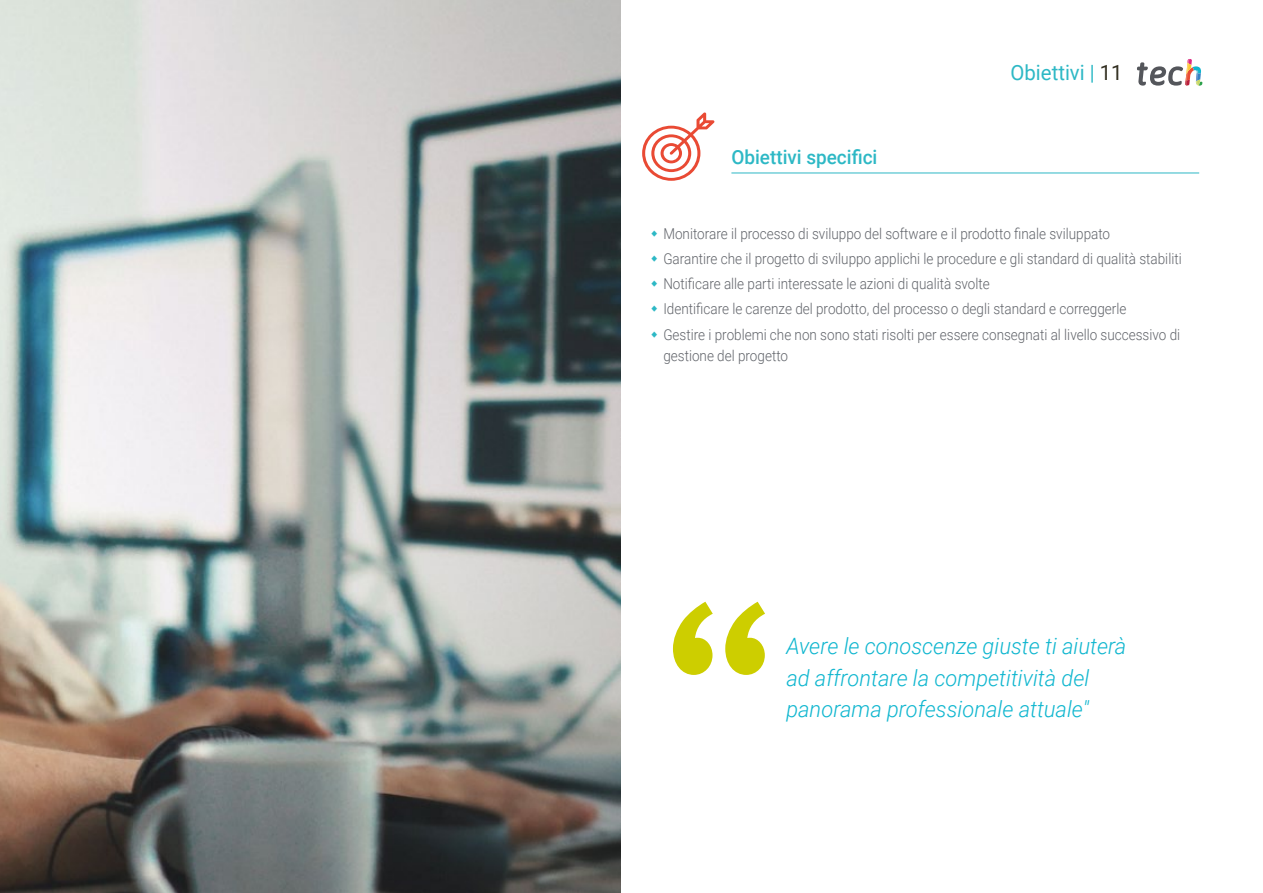
<style>
.page{position:relative;width:1263px;height:893px;background:#fff}
.page>*{position:absolute;margin:0;border:0;box-sizing:border-box;transform-origin:0 0}
.t1{font:italic 300 22.5px/31.5px "Roboto";color:#0fb6cf}
.t2{font:21px "Roboto";color:#2db8c5}
.t3{font:500 19.5px "Roboto";color:#2db8c5}
.t4{font:300 15px/25.2px "Roboto";color:#61646a;scale:.9 1}
.s1{color:#312e20}
</style>
<div class="page">
<hr style="left:731px;top:173px;width:468px;height:1px;background:#2db8c5">
<svg style="left:642px;top:112px;width:72px;height:69px"></svg>
<img style="left:0;top:0;width:621px;height:893px">
<svg style="left:1137px;top:59px;width:65px;height:27px"></svg>
<svg style="left:673px;top:602px;width:92px;height:73px"></svg>
<h3 class="t3" style="left:731px;top:144px;width:147px">Obiettivi specifici</h3>
<h2 class="t2" style="left:1010px;top:57px;width:114px">Obiettivi | <span class="s1">11</span></h2>
<p class="t4" style="left:663px;top:220px;width:577px">Monitorare il processo di sviluppo del software e il prodotto finale sviluppato<br>Garantire che il progetto di sviluppo applichi le procedure e gli standard di qualità stabiliti Notificare alle parti interessate le azioni di qualità svolte<br>Identificare le carenze del prodotto, del processo o degli standard e correggerle<br>Gestire i problemi che non sono stati risolti per essere consegnati al livello successivo di</p>
<p class="t4" style="left:663px;top:342px;width:140px">gestione del progetto</p>
<h1 class="t1" style="left:786px;top:630px;width:341px">Avere le conoscenze giuste ti aiuterà ad affrontare la competitività del panorama professionale attuale"</h1>
</div>
